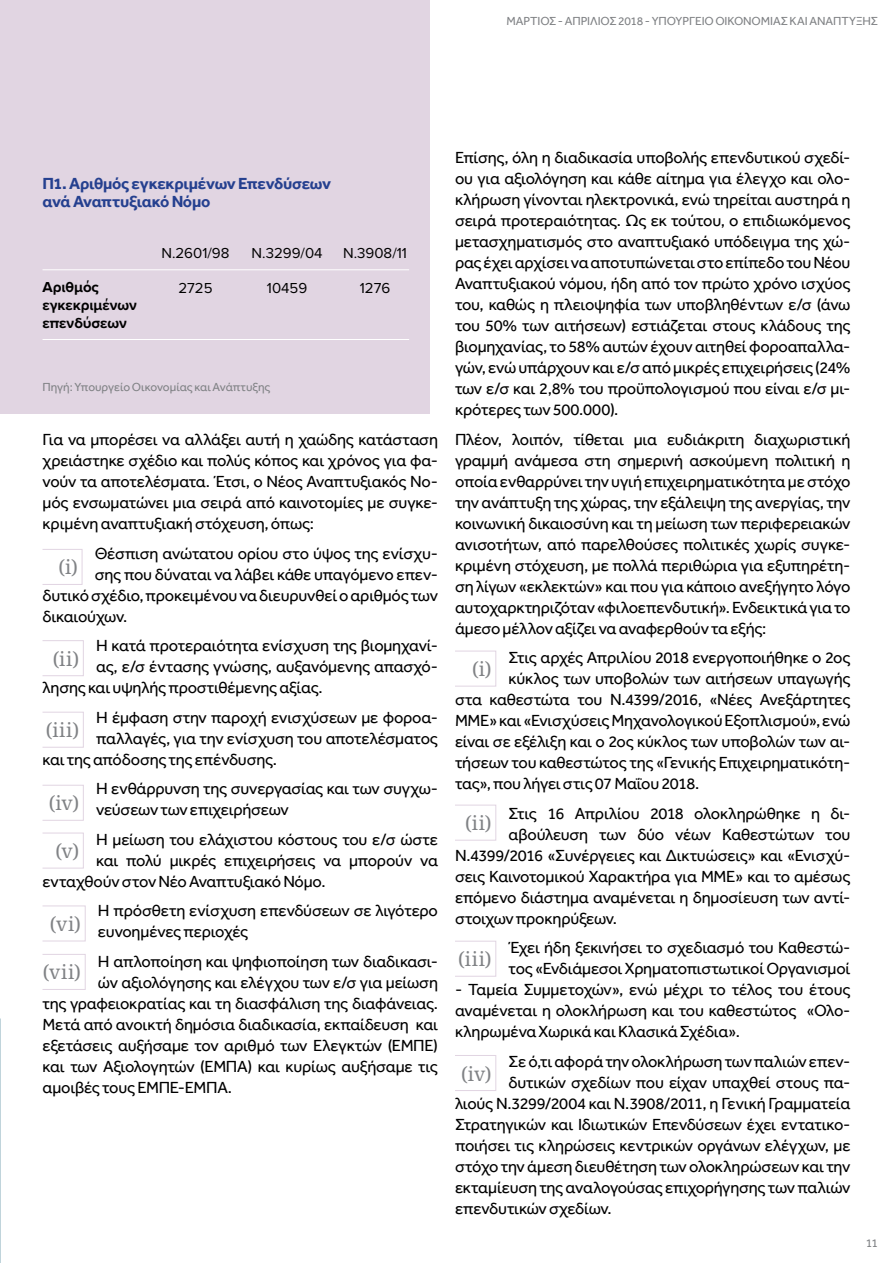
<style>
.page{position:relative;width:893px;height:1263px;background:#fff}
.page>*{position:absolute;margin:0;border:0;box-sizing:border-box;transform-origin:0 0}
.t1{font:19.5px "Noto Serif";letter-spacing:.04em;color:#808285}
.t2{font:16.5px/21px "Effra";letter-spacing:-.015em;color:#000;text-align:justify}
.t3{font:700 16.5px/18px "Effra";letter-spacing:-.02em;color:#25408f}
.t4{font:15px "Proxima Nova";color:#000}
.t5{font:700 15px/18px "Proxima Nova";color:#000}
.t6{font:12px "Effra";letter-spacing:-.01em;color:#808285}
</style>
<div class="page">
<div style="left:0;top:0;width:429px;height:184px;background:#e1d5e2"></div>
<div style="left:42px;top:785px;width:42px;height:35px;border:1px solid #e1d5e2"></div>
<div style="left:455px;top:941px;width:41px;height:35px;border:1px solid #e1d5e2"></div>
<div style="left:455px;top:1055px;width:41px;height:36px;border:1px solid #e1d5e2"></div>
<div style="left:42px;top:833px;width:42px;height:35px;border:1px solid #e1d5e2"></div>
<div style="left:42px;top:906px;width:43px;height:35px;border:1px solid #e1d5e2"></div>
<div style="left:42px;top:954px;width:43px;height:36px;border:1px solid #e1d5e2"></div>
<div style="left:42px;top:549px;width:40px;height:36px;border:1px solid #e1d5e2"></div>
<div style="left:42px;top:640px;width:42px;height:36px;border:1px solid #e1d5e2"></div>
<div style="left:455px;top:651px;width:41px;height:35px;border:1px solid #e1d5e2"></div>
<div style="left:42px;top:712px;width:42px;height:35px;border:1px solid #e1d5e2"></div>
<div style="left:455px;top:805px;width:41px;height:35px;border:1px solid #e1d5e2"></div>
<div style="left:0;top:152px;width:429px;height:261px;background:#e1d5e2"></div>
<hr style="left:43px;top:339px;width:366px;height:1px;background:#fff">
<hr style="left:43px;top:270px;width:366px;height:1px;background:#fff">
<p class="t6" style="left:506px;top:14px;width:373px">ΜΑΡΤΙΟΣ - ΑΠΡΙΛΙΟΣ 2018 - ΥΠΟΥΡΓΕΙΟ ΟΙΚΟΝΟΜΙΑΣ ΚΑΙ ΑΝΑΠΤΥΞΗΣ</p>
<p class="t3" style="left:43px;top:175px;width:290px">Π1. Αριθμός εγκεκριμένων Επενδύσεων ανά Αναπτυξιακό Νόμο</p>
<p class="t5" style="left:43px;top:277px;width:96px">Αριθμός εγκεκριμένων επενδύσεων</p>
<p class="t4" style="left:161px;top:242px;width:70px">Ν.2601/98</p>
<p class="t4" style="left:178px;top:277px;width:36px">2725</p>
<p class="t4" style="left:252px;top:242px;width:72px">Ν.3299/04</p>
<p class="t4" style="left:267px;top:277px;width:42px">10459</p>
<p class="t4" style="left:343px;top:242px;width:65px">Ν.3908/11</p>
<p class="t4" style="left:360px;top:277px;width:32px">1276</p>
<p class="t6" style="left:43px;top:380px;width:229px">Πηγή: Υπουργείο Οικονομίας και Ανάπτυξης</p>
<p class="t2" style="left:43px;top:429px;width:397px">Για να μπορέσει να αλλάξει αυτή η χαώδης κατάσταση χρειάστηκε σχέδιο και πολύς κόπος και χρόνος για φα&shy;νούν τα αποτελέσματα. Έτσι, ο Νέος Αναπτυξιακός Νο&shy;μός ενσωματώνει μια σειρά από καινοτομίες με συγκε&shy;κριμένη αναπτυξιακή στόχευση, όπως:</p>
<p class="t2" style="left:95px;top:542px;width:345px">Θέσπιση ανώτατου ορίου στο ύψος της ενίσχυ-</p>
<p class="t2" style="left:95px;top:563px;width:345px">σης που δύναται να λάβει κάθε υπαγόμενο επεν-</p>
<p class="t2" style="left:43px;top:584px;width:397px">δυτικό σχέδιο, προκειμένου να διευρυνθεί ο αριθμός των</p>
<p class="t2" style="left:43px;top:605px;width:86px">δικαιούχων.</p>
<p class="t2" style="left:96px;top:635px;width:343px">Η κατά προτεραιότητα ενίσχυση της βιομηχανί-</p>
<p class="t2" style="left:96px;top:656px;width:343px">ας, ε/σ έντασης γνώσης, αυξανόμενης απασχό-</p>
<p class="t2" style="left:43px;top:677px;width:282px">λησης και υψηλής προστιθέμενης αξίας.</p>
<p class="t2" style="left:96px;top:706px;width:343px">Η έμφαση στην παροχή ενισχύσεων με φοροα-</p>
<p class="t2" style="left:96px;top:727px;width:343px">παλλαγές, για την ενίσχυση του αποτελέσματος</p>
<p class="t2" style="left:43px;top:748px;width:236px">και της απόδοσης της επένδυσης.</p>
<p class="t2" style="left:96px;top:778px;width:343px">Η ενθάρρυνση της συνεργασίας και των συγχω&shy;νεύσεων των επιχειρήσεων</p>
<p class="t2" style="left:96px;top:828px;width:343px">Η μείωση του ελάχιστου κόστους του ε/σ ώστε</p>
<p class="t2" style="left:96px;top:849px;width:343px">και πολύ μικρές επιχειρήσεις να μπορούν να</p>
<p class="t2" style="left:43px;top:870px;width:285px">ενταχθούν στον Νέο Αναπτυξιακό Νόμο.</p>
<p class="t2" style="left:98px;top:900px;width:341px">Η πρόσθετη ενίσχυση επενδύσεων σε λιγότερο ευνοημένες περιοχές</p>
<p class="t2" style="left:98px;top:950px;width:341px">Η απλοποίηση και ψηφιοποίηση των διαδικασι-</p>
<p class="t2" style="left:98px;top:971px;width:341px">ών αξιολόγησης και ελέγχου των ε/σ για μείωση</p>
<p class="t2" style="left:43px;top:992px;width:397px">της γραφειοκρατίας και τη διασφάλιση της διαφάνειας.</p>
<p class="t2" style="left:43px;top:1013px;width:397px">Μετά από ανοικτή δημόσια διαδικασία, εκπαίδευση και</p>
<p class="t2" style="left:43px;top:1034px;width:397px">εξετάσεις αυξήσαμε τον αριθμό των Ελεγκτών (ΕΜΠΕ)</p>
<p class="t2" style="left:43px;top:1055px;width:397px">και των Αξιολογητών (ΕΜΠΑ) και κυρίως αυξήσαμε τις</p>
<p class="t2" style="left:43px;top:1076px;width:191px">αμοιβές τους ΕΜΠΕ-ΕΜΠΑ.</p>
<p class="t1" style="left:58px;top:554px;width:21px">(i)</p>
<p class="t1" style="left:53px;top:645px;width:28px">(ii)</p>
<p class="t1" style="left:46px;top:717px;width:35px">(iii)</p>
<p class="t1" style="left:49px;top:790px;width:32px">(iv)</p>
<p class="t1" style="left:55px;top:838px;width:25px">(v)</p>
<p class="t1" style="left:50px;top:910px;width:33px">(vi)</p>
<p class="t1" style="left:43px;top:959px;width:40px">(vii)</p>
<p class="t2" style="left:455px;top:147px;width:397px">Επίσης, όλη η διαδικασία υποβολής επενδυτικού σχεδί&shy;ου για αξιολόγηση και κάθε αίτημα για έλεγχο και ολο&shy;κλήρωση γίνονται ηλεκτρονικά, ενώ τηρείται αυστηρά η σειρά προτεραιότητας. Ως εκ τούτου, ο επιδιωκόμενος μετασχηματισμός στο αναπτυξιακό υπόδειγμα της χώ&shy;ρας έχει αρχίσει να αποτυπώνεται στο επίπεδο του Νέου Αναπτυξιακού νόμου, ήδη από τον πρώτο χρόνο ισχύος του, καθώς η πλειοψηφία των υποβληθέντων ε/σ (άνω του 50% των αιτήσεων) εστιάζεται στους κλάδους της βιομηχανίας, το 58% αυτών έχουν αιτηθεί φοροαπαλλα&shy;γών, ενώ υπάρχουν και ε/σ από μικρές επιχειρήσεις (24% των ε/σ και 2,8% του προϋπολογισμού που είναι ε/σ μι&shy;κρότερες των 500.000).</p>
<p class="t2" style="left:455px;top:429px;width:397px">Πλέον, λοιπόν, τίθεται μια ευδιάκριτη διαχωριστική γραμμή ανάμεσα στη σημερινή ασκούμενη πολιτική η οποία ενθαρρύνει την υγιή επιχειρηματικότητα με στόχο την ανάπτυξη της χώρας, την εξάλειψη της ανεργίας, την κοινωνική δικαιοσύνη και τη μείωση των περιφερειακών ανισοτήτων, από παρελθούσες πολιτικές χωρίς συγκε&shy;κριμένη στόχευση, με πολλά περιθώρια για εξυπηρέτη&shy;ση λίγων «εκλεκτών» και που για κάποιο ανεξήγητο λόγο αυτοχαρκτηριζόταν «φιλοεπενδυτική». Ενδεικτικά για το άμεσο μέλλον αξίζει να αναφερθούν τα εξής:</p>
<p class="t2" style="left:509px;top:647px;width:343px">Στις αρχές Απριλίου 2018 ενεργοποιήθηκε ο 2ος</p>
<p class="t2" style="left:509px;top:668px;width:343px">κύκλος των υποβολών των αιτήσεων υπαγωγής</p>
<p class="t2" style="left:455px;top:689px;width:397px">στα καθεστώτα του Ν.4399/2016, «Νέες Ανεξάρτητες</p>
<p class="t2" style="left:455px;top:710px;width:397px">ΜΜΕ» και «Ενισχύσεις Μηχανολογικού Εξοπλισμού», ενώ</p>
<p class="t2" style="left:455px;top:731px;width:397px">είναι σε εξέλιξη και ο 2ος κύκλος των υποβολών των αι-</p>
<p class="t2" style="left:455px;top:752px;width:397px">τήσεων του καθεστώτος της «Γενικής Επιχειρηματικότη-</p>
<p class="t2" style="left:455px;top:773px;width:246px">τας», που λήγει στις 07 Μαΐου 2018.</p>
<p class="t2" style="left:509px;top:803px;width:343px">Στις 16 Απριλίου 2018 ολοκληρώθηκε η δι-</p>
<p class="t2" style="left:509px;top:824px;width:343px">αβούλευση των δύο νέων Καθεστώτων του</p>
<p class="t2" style="left:455px;top:845px;width:397px">Ν.4399/2016 «Συνέργειες και Δικτυώσεις» και «Ενισχύ-</p>
<p class="t2" style="left:455px;top:866px;width:397px">σεις Καινοτομικού Χαρακτήρα για ΜΜΕ» και το αμέσως</p>
<p class="t2" style="left:455px;top:887px;width:397px">επόμενο διάστημα αναμένεται η δημοσίευση των αντί-</p>
<p class="t2" style="left:455px;top:908px;width:164px">στοιχων προκηρύξεων.</p>
<p class="t2" style="left:509px;top:937px;width:343px">Έχει ήδη ξεκινήσει το σχεδιασμό του Καθεστώ&shy;τος «Ενδιάμεσοι Χρηματοπιστωτικοί Οργανισμοί</p>
<p class="t2" style="left:455px;top:979px;width:397px">- Ταμεία Συμμετοχών», ενώ μέχρι το τέλος του έτους αναμένεται η ολοκλήρωση και του καθεστώτος «Ολο&shy;κληρωμένα Χωρικά και Κλασικά Σχέδια».</p>
<p class="t2" style="left:509px;top:1051px;width:343px">Σε ό,τι αφορά την ολοκλήρωση των παλιών επεν-</p>
<p class="t2" style="left:509px;top:1072px;width:343px">δυτικών σχεδίων που είχαν υπαχθεί στους πα-</p>
<p class="t2" style="left:455px;top:1093px;width:397px">λιούς Ν.3299/2004 και Ν.3908/2011, η Γενική Γραμματεία</p>
<p class="t2" style="left:455px;top:1114px;width:397px">Στρατηγικών και Ιδιωτικών Επενδύσεων έχει εντατικο-</p>
<p class="t2" style="left:455px;top:1135px;width:397px">ποιήσει τις κληρώσεις κεντρικών οργάνων ελέγχων, με</p>
<p class="t2" style="left:455px;top:1156px;width:397px">στόχο την άμεση διευθέτηση των ολοκληρώσεων και την</p>
<p class="t2" style="left:455px;top:1177px;width:397px">εκταμίευση της αναλογούσας επιχορήγησης των παλιών</p>
<p class="t2" style="left:455px;top:1198px;width:158px">επενδυτικών σχεδίων.</p>
<p class="t1" style="left:472px;top:656px;width:21px">(i)</p>
<p class="t1" style="left:465px;top:810px;width:28px">(ii)</p>
<p class="t1" style="left:458px;top:946px;width:35px">(iii)</p>
<p class="t1" style="left:461px;top:1060px;width:32px">(iv)</p>
<p class="t6" style="left:866px;top:1236px;width:14px">11</p>
</div>
